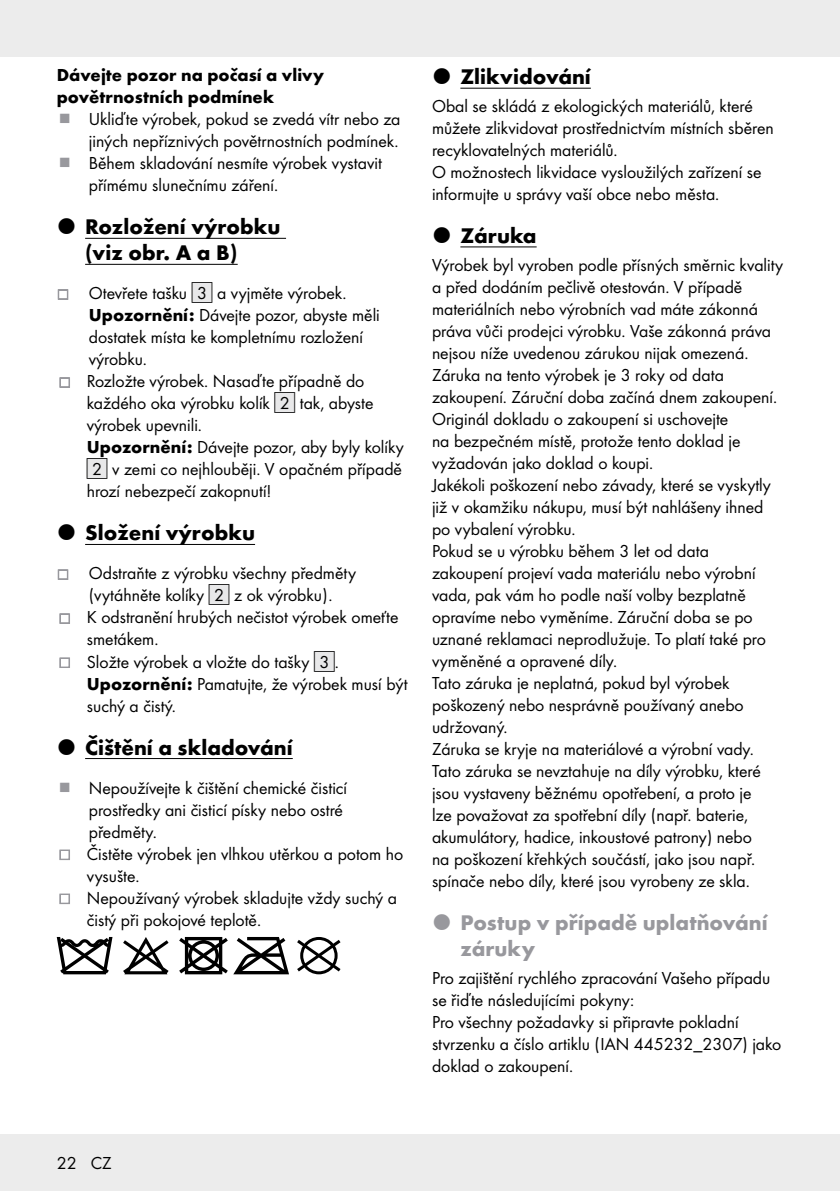
<style>
.page{position:relative;width:840px;height:1191px;background:#fff}
.page>*{position:absolute;margin:0;border:0;box-sizing:border-box;transform-origin:0 0}
.t1{font:700 22px/26px "Futura";color:#000}
.t2{font:700 22px/26px "Futura";color:#98989d}
.t3{font:18px/22px "Futura Boo";color:#000}
.t4{font:700 18px/22px "Futura";color:#000}
.s1{font-family:"IMP Lidl Num Box";font-size:15.8px;color:#e8e8e9}
.s2{font-family:"IMP Lidl Num Box";font-size:15.8px}
.s3{font-family:"Futura";font-weight:700}
</style>
<div class="page">
<div style="left:0;top:0;width:839px;height:57px;background:#ececec"></div>
<div style="left:0;top:1134px;width:839px;height:57px;background:#ececec"></div>
<hr style="left:85px;top:238px;width:201px;height:1px;background:#000">
<hr style="left:85px;top:264px;width:152px;height:1px;background:#000">
<hr style="left:85px;top:544px;width:170px;height:1px;background:#000">
<hr style="left:85px;top:758px;width:207px;height:1px;background:#000">
<svg style="left:123px;top:937px;width:45px;height:37px"></svg>
<svg style="left:179px;top:937px;width:110px;height:37px"></svg>
<svg style="left:297px;top:937px;width:43px;height:37px"></svg>
<svg style="left:57px;top:937px;width:55px;height:37px"></svg>
<hr style="left:460px;top:88px;width:130px;height:1px;background:#000">
<hr style="left:460px;top:246px;width:76px;height:1px;background:#000">
<p class="t4" style="left:57px;top:63px;width:269px">Dávejte pozor na počasí a vlivy povětrnostních podmínek</p>
<p class="t3" style="left:89px;top:107px;width:313px">Ukliďte výrobek, pokud se zvedá vítr nebo za jiných nepříznivých povětrnostních podmínek.<br>Během skladování nesmíte výrobek vystavit přímému slunečnímu záření.</p>
<p class="t1" style="left:85px;top:212px;width:197px">Rozložení výrobku (viz obr. A a B)</p>
<p class="t3" style="left:87px;top:281px;width:318px">Otevřete tašku <span class="s1">[</span><span class="s2">3]</span> a vyjměte výrobek.<br><span class="s3">Upozornění:</span> Dávejte pozor, abyste měli dostatek místa ke kompletnímu rozložení výrobku.<br>Rozložte výrobek. Nasaďte případně do každého oka výrobku kolík <span class="s1">[</span><span class="s2">2]</span> tak, abyste výrobek upevnili.<br><span class="s3">Upozornění:</span> Dávejte pozor, aby byly kolíky <span class="s1">[</span><span class="s2">2]</span> v zemi co nejhlouběji. V opačném případě hrozí nebezpečí zakopnutí!</p>
<p class="t1" style="left:85px;top:518px;width:171px">Složení výrobku</p>
<p class="t3" style="left:87px;top:561px;width:322px">Odstraňte z výrobku všechny předměty (vytáhněte kolíky <span class="s1">[</span><span class="s2">2]</span> z ok výrobku).<br>K odstranění hrubých nečistot výrobek omeťte smetákem.<br>Složte výrobek a vložte do tašky <span class="s1">[</span><span class="s2">3]</span>.<br><span class="s3">Upozornění:</span> Pamatujte, že výrobek musí být suchý a čistý.</p>
<p class="t1" style="left:85px;top:732px;width:209px">Čištění a skladování</p>
<p class="t3" style="left:87px;top:775px;width:317px">Nepoužívejte k čištění chemické čisticí prostředky ani čisticí písky nebo ostré předměty.<br>Čistěte výrobek jen vlhkou utěrkou a potom ho vysušte.<br>Nepoužívaný výrobek skladujte vždy suchý a čistý při pokojové teplotě.</p>
<p class="t1" style="left:460px;top:62px;width:132px">Zlikvidování</p>
<p class="t3" style="left:432px;top:94px;width:343px">Obal se skládá z ekologických materiálů, které můžete zlikvidovat prostřednictvím místních sběren recyklovatelných materiálů.<br>O možnostech likvidace vysloužilých zařízení se informujte u správy vaší obce nebo města.</p>
<p class="t1" style="left:460px;top:221px;width:78px">Záruka</p>
<p class="t3" style="left:432px;top:253px;width:352px">Výrobek byl vyroben podle přísných směrnic kvality a před dodáním pečlivě otestován. V případě materiálních nebo výrobních vad máte zákonná práva vůči prodejci výrobku. Vaše zákonná práva nejsou níže uvedenou zárukou nijak omezená.<br>Záruka na tento výrobek je 3 roky od data zakoupení. Záruční doba začíná dnem zakoupení.<br>Originál dokladu o zakoupení si uschovejte<br>na bezpečném místě, protože tento doklad je vyžadován jako doklad o koupi.<br>Jakékoli poškození nebo závady, které se vyskytly již v okamžiku nákupu, musí být nahlášeny ihned po vybalení výrobku.<br>Pokud se u výrobku během 3 let od data zakoupení projeví vada materiálu nebo výrobní vada, pak vám ho podle naší volby bezplatně opravíme nebo vyměníme. Záruční doba se po uznané reklamaci neprodlužuje. To platí také pro vyměněné a opravené díly.<br>Tato záruka je neplatná, pokud byl výrobek poškozený nebo nesprávně používaný anebo udržovaný.<br>Záruka se kryje na materiálové a výrobní vady.<br>Tato záruka se nevztahuje na díly výrobku, které jsou vystaveny běžnému opotřebení, a proto je<br>lze považovat za spotřební díly (např. baterie, akumulátory, hadice, inkoustové patrony) nebo<br>na poškození křehkých součástí, jako jsou např. spínače nebo díly, které jsou vyrobeny ze skla.</p>
<p class="t2" style="left:460px;top:907px;width:308px">Postup v případě uplatňování záruky</p>
<p class="t3" style="left:432px;top:965px;width:350px">Pro zajištění rychlého zpracování Vašeho případu se řiďte následujícími pokyny:<br>Pro všechny požadavky si připravte pokladní stvrzenku a číslo artiklu (IAN 445232_2307) jako doklad o zakoupení.</p>
<p class="t3" style="left:57px;top:1151px;width:56px">22 CZ</p>
</div>
